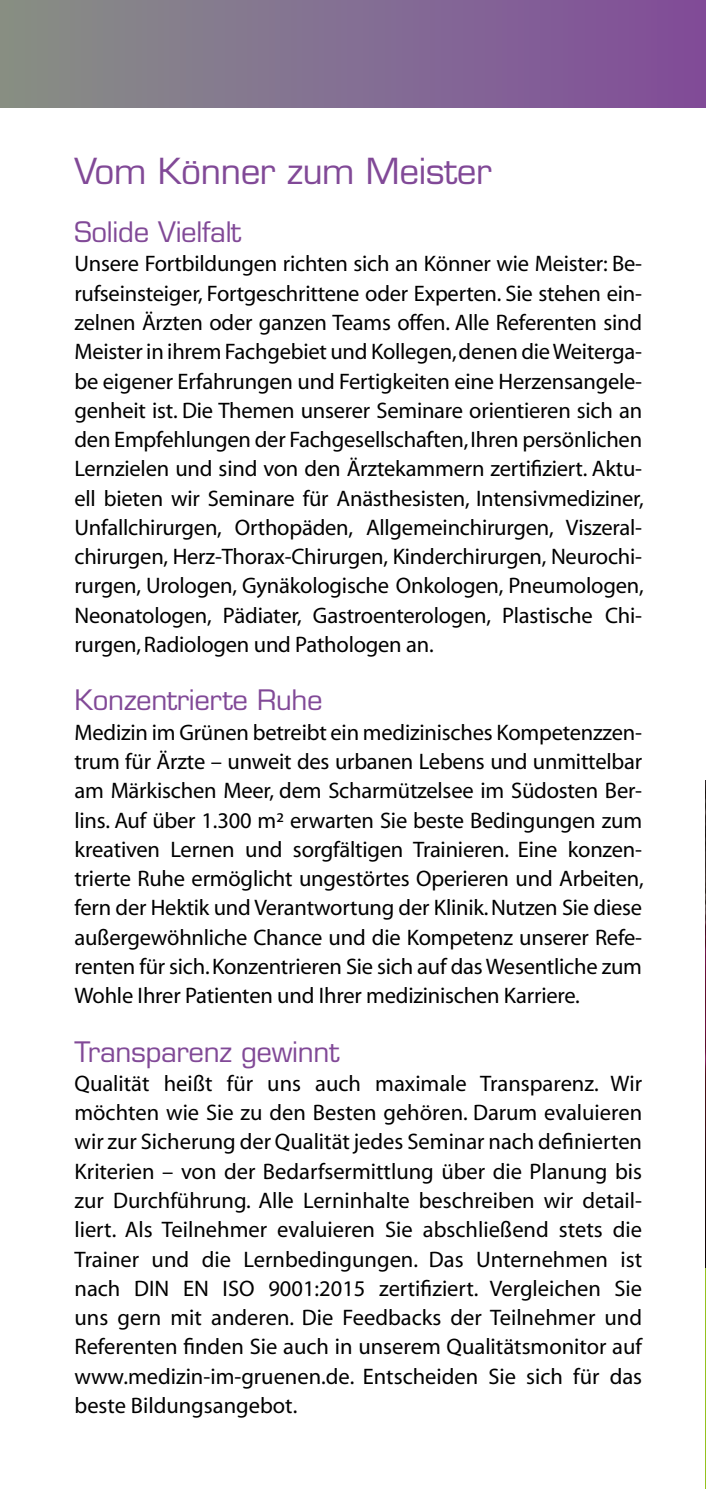
<style>
.page{position:relative;width:706px;height:1489px;background:#fff}
.page>*{position:absolute;margin:0;border:0;box-sizing:border-box;transform-origin:0 0}
.t1{font:35px "Eurostile LT Std";letter-spacing:-.01em;color:#814997}
.t2{font:27.5px "Eurostile LT Std";letter-spacing:-.01em;color:#814997}
.t3{font:22.5px/29.2px "Myriad";letter-spacing:-.01em;color:#000;text-align:justify}
</style>
<div class="page">
<img style="left:705px;top:781px;width:1px;height:490px">
<hr style="left:705px;top:1267px;width:1px;height:221px;background:#95c11f">
<div style="left:0;top:0;width:705px;height:107px;background:linear-gradient(to right,#879086,#814d9c)"></div>
<h1 class="t1" style="left:74px;top:150px;width:418px">Vom Könner zum Meister</h1>
<p class="t2" style="left:74px;top:215px;width:168px">Solide Vielfalt</p>
<p class="t3" style="left:74px;top:250px;width:570px">Unsere Fortbildungen richten sich an Könner wie Meister: Be&shy;rufseinsteiger, Fortgeschrittene oder Experten. Sie stehen ein&shy;zelnen Ärzten oder ganzen Teams offen. Alle Referenten sind Meister in ihrem Fachgebiet und Kollegen, denen die Weiterga&shy;be eigener Erfahrungen und Fertigkeiten eine Herzensangele&shy;genheit ist. Die Themen unserer Seminare orientieren sich an den Empfehlungen der Fachgesellschaften, Ihren persönlichen Lernzielen und sind von den Ärztekammern zertifiziert. Aktu&shy;ell bieten wir Seminare für Anästhesisten, Intensivmediziner, Unfallchirurgen, Orthopäden, Allgemeinchirurgen, Viszeral&shy;chirurgen, Herz-Thorax-Chirurgen, Kinderchirurgen, Neurochi&shy;rurgen, Urologen, Gynäkologische Onkologen, Pneumologen, Neonatologen, Pädiater, Gastroenterologen, Plastische Chi&shy;rurgen, Radiologen und Pathologen an.</p>
<p class="t2" style="left:74px;top:683px;width:249px">Konzentrierte Ruhe</p>
<p class="t3" style="left:74px;top:718px;width:570px">Medizin im Grünen betreibt ein medizinisches Kompetenzzen&shy;trum für Ärzte – unweit des urbanen Lebens und unmittelbar am Märkischen Meer, dem Scharmützelsee im Südosten Ber&shy;lins. Auf über 1.300 m² erwarten Sie beste Bedingungen zum kreativen Lernen und sorgfältigen Trainieren. Eine konzen&shy;trierte Ruhe ermöglicht ungestörtes Operieren und Arbeiten, fern der Hektik und Verantwortung der Klinik. Nutzen Sie diese außergewöhnliche Chance und die Kompetenz unserer Refe&shy;renten für sich. Konzentrieren Sie sich auf das Wesentliche zum Wohle Ihrer Patienten und Ihrer medizinischen Karriere.</p>
<p class="t2" style="left:74px;top:1034px;width:266px">Transparenz gewinnt</p>
<p class="t3" style="left:74px;top:1069px;width:568px">Qualität heißt für uns auch maximale Transparenz. Wir möchten wie Sie zu den Besten gehören. Darum evaluieren wir zur Sicherung der Qualität jedes Seminar nach definierten Kriterien – von der Bedarfsermittlung über die Planung bis zur Durchführung. Alle Lerninhalte beschreiben wir detail&shy;liert. Als Teilnehmer evaluieren Sie abschließend stets die Trainer und die Lernbedingungen. Das Unternehmen ist nach DIN EN ISO 9001:2015 zertifiziert. Vergleichen Sie uns gern mit anderen. Die Feedbacks der Teilnehmer und Referenten finden Sie auch in unserem Qualitätsmonitor auf www.medizin-im-gruenen.de. Entscheiden Sie sich für das beste Bildungsangebot.</p>
</div>
